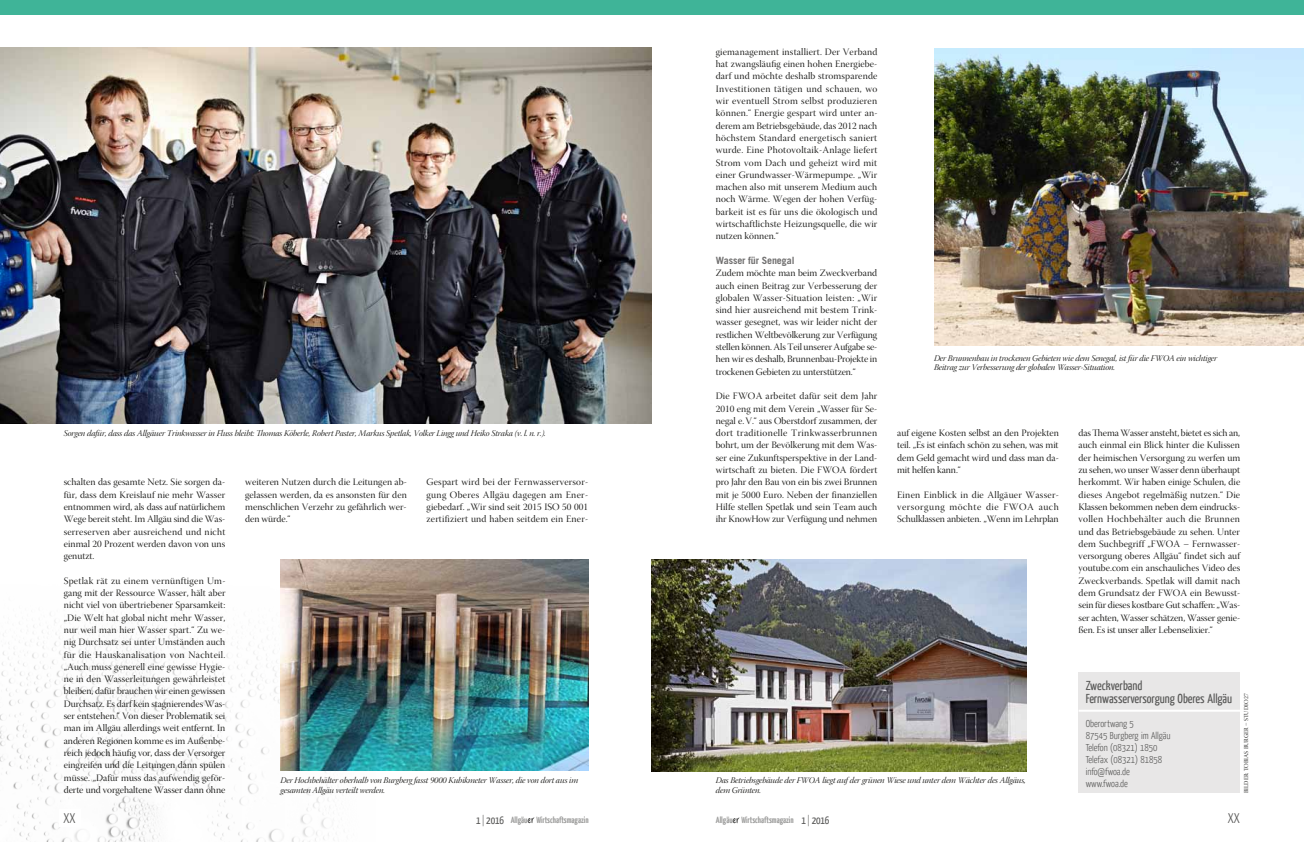
<style>
.page{position:relative;width:1304px;height:842px;background:#fff}
.page>*{position:absolute;margin:0;border:0;box-sizing:border-box;transform-origin:0 0}
.t1{font:300 14px "Yanone Kaffeesatz";letter-spacing:.005em;color:#575756}
.t2{font:13px/13px "Yanone Kaffeesatz";letter-spacing:-.005em;color:#575756}
.t3{font:300 10px/12px "Yanone Kaffeesatz";color:#575756}
.t4{font:700 10px "Trade Gothic";letter-spacing:-.01em;color:#706f6f}
.t5{font:9.8px/12.3px "Warnock Pro Disp";letter-spacing:-.005em;color:#1d1d1b;text-align:justify}
.t6{font:700 9px "Yanone Kaffeesatz";color:#9d9d9c}
.t7{font:8.7px/9.8px "Warnock Pro It Disp";letter-spacing:-.01em;color:#1d1d1b}
.t8{font:6px "Warnock Pro Disp";color:#1d1d1b}
.s1{font-weight:400;font-size:10.9px;color:#575756}
.s2{font-weight:400;font-size:11.2px}
</style>
<div class="page">
<img style="left:0;top:584px;width:375px;height:258px">
<div style="left:1079px;top:673px;width:161px;height:120px;background:#e8e7e7"></div>
<hr style="left:1079px;top:710px;width:161px;height:2px;background:#fff">
<img style="left:934px;top:48px;width:370px;height:298px">
<img style="left:0;top:47px;width:652px;height:377px">
<img style="left:652px;top:559px;width:374px;height:212px">
<img style="left:281px;top:559px;width:307px;height:211px">
<div style="left:0;top:0;width:1304px;height:15px;background:#3fb498"></div>
<svg style="left:528px;top:817px;width:7px;height:6px"></svg>
<svg style="left:733px;top:818px;width:7px;height:5px"></svg>
<div style="left:59px;top:809px;width:22px;height:18px;background:#fff"></div>
<p class="t7" style="left:64px;top:429px;width:483px">Sorgen dafür, dass das Allgäuer Trinkwasser in Fluss bleibt: Thomas Köberle, Robert Paster, Markus Spetlak, Volker Lingg und Heiko Straka (v. l. n. r.).</p>
<p class="t5" style="left:64px;top:477px;width:163px">schalten das gesamte Netz. Sie sorgen da&shy;für, dass dem Kreislauf nie mehr Wasser entnommen wird, als dass auf natürlichem Wege bereit steht. Im Allgäu sind die Was&shy;serreserven aber ausreichend und nicht einmal 20 Prozent werden davon von uns genutzt.</p>
<p class="t5" style="left:64px;top:576px;width:163px">Spetlak rät zu einem vernünftigen Um&shy;gang mit der Ressource Wasser, hält aber nicht viel von übertriebener Sparsamkeit: „Die Welt hat global nicht mehr Wasser, nur weil man hier Wasser spart.“ Zu we&shy;nig Durchsatz sei unter Umständen auch für die Hauskanalisation von Nachteil. „Auch muss generell eine gewisse Hygie&shy;ne in den Wasserleitungen gewährleistet bleiben, dafür brauchen wir einen gewissen Durchsatz. Es darf kein stagnierendes Was&shy;ser entstehen.“ Von dieser Problematik sei man im Allgäu allerdings weit entfernt. In anderen Regionen komme es im Außenbe&shy;reich jedoch häufig vor, dass der Versorger eingreifen und die Leitungen dann spülen müsse. „Dafür muss das aufwendig geför&shy;derte und vorgehaltene Wasser dann ohne</p>
<p class="t5" style="left:245px;top:477px;width:163px">weiteren Nutzen durch die Leitungen ab&shy;gelassen werden, da es ansonsten für den menschlichen Verzehr zu gefährlich wer&shy;den würde.“</p>
<p class="t5" style="left:427px;top:477px;width:163px">Gespart wird bei der Fernwasserversor&shy;gung Oberes Allgäu dagegen am Ener&shy;giebedarf. „Wir sind seit 2015 ISO 50 001 zertifiziert und haben seitdem ein Ener-</p>
<p class="t7" style="left:281px;top:776px;width:299px">Der Hochbehälter oberhalb von Burgberg fasst 9000 Kubikmeter Wasser, die von dort aus im gesamten Allgäu verteilt werden.</p>
<p class="t5" style="left:716px;top:47px;width:163px">giemanagement installiert. Der Verband hat zwangsläufig einen hohen Energiebe&shy;darf und möchte deshalb stromsparende Investitionen tätigen und schauen, wo wir eventuell Strom selbst produzieren können.“ Energie gespart wird unter an&shy;derem am Betriebsgebäude, das 2012 nach höchstem Standard energetisch saniert wurde. Eine Photovoltaik-Anlage liefert Strom vom Dach und geheizt wird mit einer Grundwasser-Wärmepumpe. „Wir machen also mit unserem Medium auch noch Wärme. Wegen der hohen Verfüg&shy;barkeit ist es für uns die ökologisch und wirtschaftlichste Heizungsquelle, die wir nutzen können.“</p>
<p class="t4" style="left:716px;top:254px;width:80px">Wasser für Senegal</p>
<p class="t5" style="left:716px;top:268px;width:163px">Zudem möchte man beim Zweckverband auch einen Beitrag zur Verbesserung der globalen Wasser-Situation leisten: „Wir sind hier ausreichend mit bestem Trink&shy;wasser gesegnet, was wir leider nicht der restlichen Weltbevölkerung zur Verfügung stellen können. Als Teil unserer Aufgabe se&shy;hen wir es deshalb, Brunnenbau-Projekte in trockenen Gebieten zu unterstützen.“</p>
<p class="t5" style="left:716px;top:391px;width:163px">Die FWOA arbeitet dafür seit dem Jahr 2010 eng mit dem Verein „Wasser für Se&shy;negal e.V.“ aus Oberstdorf zusammen, der dort traditionelle Trinkwasserbrunnen bohrt, um der Bevölkerung mit dem Was&shy;ser eine Zukunftsperspektive in der Land&shy;wirtschaft zu bieten. Die FWOA fördert pro Jahr den Bau von ein bis zwei Brunnen mit je 5000 Euro. Neben der finanziellen Hilfe stellen Spetlak und sein Team auch ihr KnowHow zur Verfügung und nehmen</p>
<p class="t7" style="left:934px;top:354px;width:285px">Der Brunnenbau in trockenen Gebieten wie dem Senegal, ist für die FWOA ein wichtiger<br>Beitrag zur Verbesserung der globalen Wasser-Situation.</p>
<p class="t5" style="left:897px;top:428px;width:163px">auf eigene Kosten selbst an den Projekten teil. „Es ist einfach schön zu sehen, was mit dem Geld gemacht wird und dass man da&shy;mit helfen kann.“</p>
<p class="t5" style="left:897px;top:489px;width:163px">Einen Einblick in die Allgäuer Wasser&shy;versorgung möchte die FWOA auch Schulklassen anbieten. „Wenn im Lehrplan</p>
<p class="t5" style="left:1079px;top:428px;width:163px">das Thema Wasser ansteht, bietet es sich an, auch einmal ein Blick hinter die Kulissen der heimischen Versorgung zu werfen um zu sehen, wo unser Wasser denn überhaupt herkommt. Wir haben einige Schulen, die dieses Angebot regelmäßig nutzen.“ Die Klassen bekommen neben dem eindrucks&shy;vollen Hochbehälter auch die Brunnen und das Betriebsgebäude zu sehen. Unter dem Suchbegriff „FWOA – Fernwasser&shy;versorgung oberes Allgäu“ findet sich auf youtube.com ein anschauliches Video des Zweckverbands. Spetlak will damit nach dem Grundsatz der FWOA ein Bewusst&shy;sein für dieses kostbare Gut schaffen: „Was&shy;ser achten, Wasser schätzen, Wasser genie&shy;ßen. Es ist unser aller Lebenselixier.“</p>
<p class="t7" style="left:716px;top:776px;width:312px">Das Betriebsgebäude der FWOA liegt auf der grünen Wiese und unter dem Wächter des Allgäus, dem Grünten.</p>
<h2 class="t2" style="left:1086px;top:678px;width:148px">Zweckverband<br>Fernwasserversorgung Oberes Allgäu</h2>
<p class="t3" style="left:1086px;top:717px;width:87px">Oberortwang 5<br>87545 Burgberg im Allgäu<br>Telefon (08321) 1850<br>Telefax (08321) 81858 info@fwoa.de www.fwoa.de</p>
<p class="t8" style="left:1243px;top:793px;width:102px;rotate:-90deg">Bilder: Tobias Burger – Studio 27</p>
<h1 class="t1" style="left:63px;top:810px;width:14px">XX16</h1>
<p class="t6" style="left:476px;top:814px;width:114px"><span class="s1">1</span><span class="s2">|</span><span class="s1">2016</span> Allgäu Wirtschaftsmagazin</p>
<p class="t6" style="left:716px;top:814px;width:115px">Allgäu Wirtschaftsmagazin <span class="s1">1</span><span class="s2">|</span><span class="s1">2016</span></p>
<h1 class="t1" style="left:1228px;top:810px;width:14px">XX17</h1>
</div>
